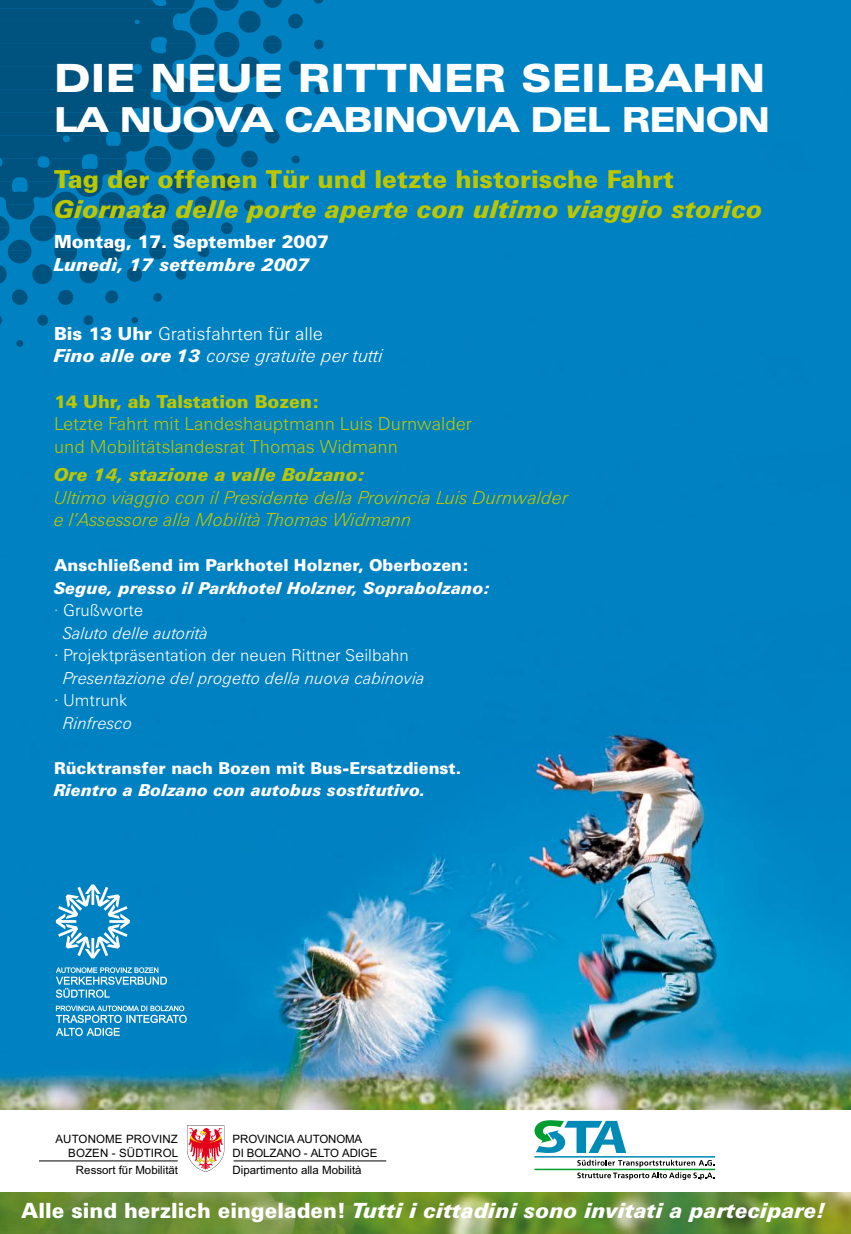
<style>
.page{position:relative;width:851px;height:1234px;background:#fff}
.page>*{position:absolute;margin:0;border:0;box-sizing:border-box;transform-origin:0 0}
.t1{font:900 expanded 39px "Zurich BT";letter-spacing:.01em;color:#fff}
.t2{font:900 expanded 34.5px "Zurich BT";letter-spacing:-.02em;color:#fff}
.t3{font:italic 900 24.75px "Zurich BT";color:#bdc700}
.t4{font:900 24.75px "Zurich BT";color:#bdc700}
.t5{font:italic 900 21px "Zurich BT";color:#fff}
.t6{font:italic 300 18px/22.5px "Zurich BT";color:#bdc700}
.t7{font:300 18px/22.5px "Zurich BT";color:#bdc700}
.t8{font:italic 300 18px/22.5px "Zurich BT";color:#fff}
.t9{font:italic 900 18px "Zurich BT";color:#bdc700}
.t10{font:900 18px "Zurich BT";color:#bdc700}
.t11{font:900 18px "Zurich BT";color:#fff}
.t12{font:italic 900 18px "Zurich BT";color:#fff}
.t13{font:900 16.5px "Zurich BT";color:#fff}
.t14{font:italic 900 16.5px "Zurich BT";color:#fff}
.t15{font:italic 300 16.5px "Zurich BT";color:#fff}
.t16{font:300 16.5px "Zurich BT";color:#fff}
.t17{font:11.55px/14px "Arial";color:#000;text-align:right}
.s1{font-weight:900;font-style:normal}
.s2{font-style:normal}
.s3{font-weight:900}
.s4{font-style:italic}
</style>
<div class="page">
<img style="left:0;top:1192px;width:850px;height:41px">
<img style="left:0;top:0;width:850px;height:1109px">
<svg style="left:0;top:0;width:324px;height:347px;background:#006da5"></svg>
<svg style="left:56px;top:884px;width:74px;height:74px"></svg>
<svg style="left:56px;top:967px;width:131px;height:68px;background:#3199cd"></svg>
<hr style="left:233px;top:1160px;width:153px;height:1px;background:#000">
<hr style="left:39px;top:1160px;width:139px;height:1px;background:#000">
<svg style="left:187px;top:1125px;width:37px;height:46px"></svg>
<div style="left:54px;top:336px;width:22px;height:14px;background:#0081c2"></div>
<svg style="left:577px;top:1159px;width:137px;height:20px"></svg>
<hr style="left:535px;top:1155px;width:179px;height:2px;background:#008bb7">
<hr style="left:535px;top:1168px;width:179px;height:1px;background:#009e30">
<svg style="left:534px;top:1120px;width:92px;height:32px"></svg>
<h1 class="t1" style="left:54px;top:55px;width:712px">DIE NEUE RITTNER SEILBAHN</h1>
<h2 class="t2" style="left:54px;top:99px;width:717px">LA NUOVA CABINOVIA DEL RENON</h2>
<h3 class="t4" style="left:54px;top:164px;width:621px">Tag der offenen Tür und letzte historische Fahrt</h3>
<h3 class="t3" style="left:54px;top:194px;width:710px">Giornata delle porte aperte con ultimo viaggio storico</h3>
<h3 class="t11" style="left:54px;top:231px;width:276px">Montag, 17. September 2007</h3>
<h3 class="t12" style="left:54px;top:253px;width:257px">Lunedì, 17 settembre 2007</h3>
<h3 class="t8" style="left:54px;top:322px;width:330px"><span class="s1">Bis 13 Uhr</span> <span class="s2">Gratisfahrten für alle<br></span><span class="s3">Fino alle ore 13</span> corse gratuite per tutti</h3>
<h3 class="t10" style="left:54px;top:390px;width:267px">14 Uhr, ab Talstation Bozen:</h3>
<h3 class="t7" style="left:54px;top:412px;width:419px">Letzte Fahrt mit Landeshauptmann Luis Durnwalder und Mobilitätslandesrat Thomas Widmann</h3>
<h3 class="t9" style="left:54px;top:463px;width:313px">Ore 14, stazione a valle Bolzano:</h3>
<h3 class="t6" style="left:54px;top:485px;width:516px">Ultimo viaggio con il Presidente della Provincia Luis Durnwalder e l’Assessore alla Mobilità Thomas Widmann</h3>
<h3 class="t13" style="left:54px;top:555px;width:416px">Anschließend im Parkhotel Holzner, Oberbozen:</h3>
<h3 class="t14" style="left:54px;top:577px;width:438px">Segue, presso il Parkhotel Holzner, Soprabolzano:</h3>
<h3 class="t16" style="left:54px;top:600px;width:90px"><span class="s4">·</span> Grußworte</h3>
<h3 class="t15" style="left:63px;top:622px;width:147px">Saluto delle autorità</h3>
<h3 class="t16" style="left:54px;top:645px;width:356px">· Projektpräsentation der neuen Rittner Seilbahn</h3>
<h3 class="t15" style="left:63px;top:667px;width:363px">Presentazione del progetto della nuova cabinovia</h3>
<h3 class="t16" style="left:54px;top:690px;width:75px">· Umtrunk</h3>
<h3 class="t15" style="left:63px;top:712px;width:71px">Rinfresco</h3>
<h3 class="t13" style="left:54px;top:757px;width:408px">Rücktransfer nach Bozen mit Bus-Ersatzdienst.</h3>
<h3 class="t14" style="left:54px;top:780px;width:373px">Rientro a Bolzano con autobus sostitutivo.</h3>
<p class="t17" style="left:55px;top:1131px;width:124px">AUTONOME PROVINZ<br>BOZEN - SÜDTIROL</p>
<p class="t17" style="left:232px;top:1131px;width:146px;text-align:left">PROVINCIA AUTONOMA<br>DI BOLZANO - ALTO ADIGE</p>
<p class="t17" style="left:76px;top:1162px;width:104px">Ressort für Mobilität</p>
<p class="t17" style="left:232px;top:1162px;width:130px">Dipartimento alla Mobilità</p>
<h3 class="t5" style="left:21px;top:1196px;width:805px"><span class="s2">Alle sind herzlich eingeladen!</span> Tutti i cittadini sono invitati a partecipare!</h3>
</div>
